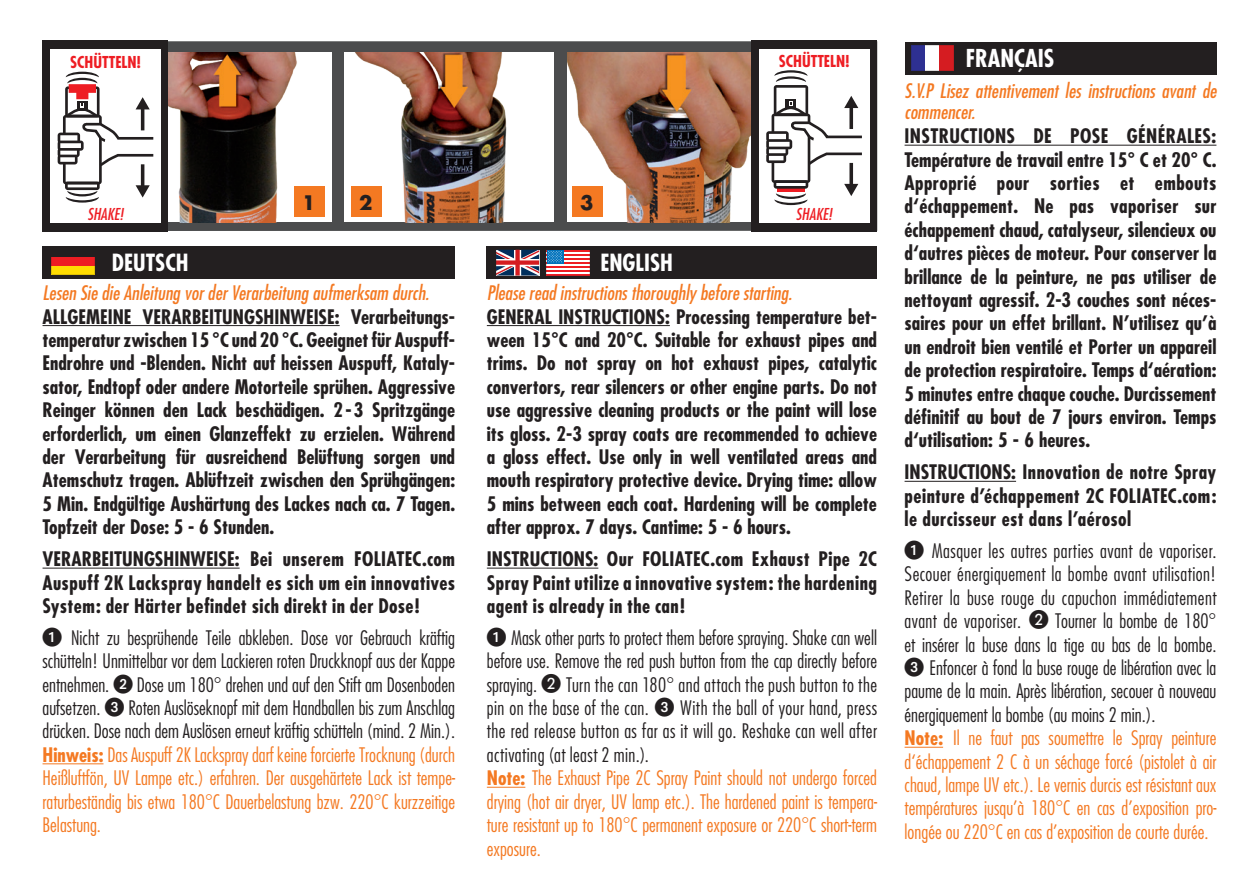
<style>
.page{position:relative;width:1259px;height:893px;background:#fff}
.page>*{position:absolute;margin:0;border:0;box-sizing:border-box;transform-origin:0 0}
.t1{font:700 condensed 24px "Futura";color:#fff}
.t2{font:700 condensed 23.1px "Futura";color:#fff}
.t3{font:700 condensed 19.5px/23.4px "Futura";color:#231f20;text-align:justify}
.t4{font:300 condensed 19.5px/23.4px "Futura";color:#f47922}
.t5{font:300 condensed 19.5px/23.4px "Futura";color:#231f20;text-align:justify}
.t6{font:italic condensed 19.5px/21px "Futura";color:#f47922}
.t7{font:700 19.5px "Futura";color:#231f20}
.t8{font:700 condensed 15.9px "Futura";color:#ee1d23}
.t9{font:italic condensed 15.9px "Futura";color:#ee1d23}
.s1{font-weight:700;color:#f47922}
.s2{color:#f47922}
.s3{color:#231f20}
.s4{font-weight:700}
</style>
<div class="page">
<div style="left:43px;top:41px;width:834px;height:190px;background:#4b4c4d"></div>
<img style="left:168px;top:52px;width:160px;height:170px">
<img style="left:345px;top:52px;width:209px;height:170px">
<img style="left:567px;top:52px;width:184px;height:170px">
<div style="left:294px;top:186px;width:30px;height:31px;background:#f47922"></div>
<div style="left:351px;top:186px;width:30px;height:31px;background:#f47922"></div>
<div style="left:572px;top:186px;width:30px;height:31px;background:#f47922"></div>
<div style="left:43px;top:40px;width:125px;height:192px;background:#231f20"></div>
<div style="left:50px;top:49px;width:111px;height:174px;background:#fff"></div>
<svg style="left:58px;top:72px;width:96px;height:131px"></svg>
<div style="left:751px;top:40px;width:126px;height:191px;background:#231f20"></div>
<div style="left:758px;top:49px;width:111px;height:173px;background:#fff"></div>
<svg style="left:766px;top:70px;width:96px;height:135px"></svg>
<hr style="left:43px;top:325px;width:297px;height:1px;background:#231f20">
<hr style="left:43px;top:568px;width:197px;height:1px;background:#231f20">
<hr style="left:43px;top:763px;width:60px;height:1px;background:#f47922">
<hr style="left:487px;top:325px;width:183px;height:1px;background:#231f20">
<hr style="left:487px;top:568px;width:111px;height:1px;background:#231f20">
<hr style="left:487px;top:787px;width:38px;height:1px;background:#f47922">
<hr style="left:904px;top:145px;width:312px;height:1px;background:#231f20">
<hr style="left:904px;top:481px;width:112px;height:1px;background:#231f20">
<hr style="left:904px;top:747px;width:39px;height:1px;background:#f47922">
<div style="left:43px;top:246px;width:412px;height:32px;background:#231f20"></div>
<div style="left:487px;top:246px;width:390px;height:32px;background:#231f20"></div>
<div style="left:904px;top:42px;width:312px;height:33px;background:#231f20"></div>
<svg style="left:52px;top:257px;width:43px;height:17px"></svg>
<svg style="left:496px;top:250px;width:43px;height:26px"></svg>
<svg style="left:547px;top:250px;width:43px;height:25px"></svg>
<svg style="left:911px;top:45px;width:43px;height:26px"></svg>
<p class="t8" style="left:70px;top:52px;width:72px">SCHÜTTELN!</p>
<p class="t9" style="left:87px;top:204px;width:38px">SHAKE!</p>
<p class="t7" style="left:302px;top:189px;width:15px">1</p>
<p class="t7" style="left:359px;top:189px;width:15px">2</p>
<p class="t7" style="left:580px;top:189px;width:15px">3</p>
<p class="t2" style="left:112px;top:248px;width:78px">DEUTSCH</p>
<p class="t2" style="left:600px;top:248px;width:74px">ENGLISH</p>
<p class="t8" style="left:779px;top:51px;width:72px">SCHÜTTELN!</p>
<p class="t9" style="left:796px;top:204px;width:38px">SHAKE!</p>
<p class="t6" style="left:43px;top:281px;width:388px">Lesen Sie die Anleitung vor der Verarbeitung aufmerksam durch.</p>
<p class="t3" style="left:43px;top:305px;width:414px">ALLGEMEINE VERARBEITUNGSHINWEISE: Verarbeitungs&shy;temperatur zwischen 15 °C und 20 °C. Geeignet für Auspuff-Endrohre und -Blenden. Nicht auf heissen Auspuff, Kataly&shy;sator, Endtopf oder andere Motorteile sprühen. Aggressive Reinger können den Lack beschädigen. 2 - 3 Spritzgänge erforderlich, um einen Glanzeffekt zu erzielen. Während der Verarbeitung für ausreichend Belüftung sorgen und Atemschutz tragen. Ablüftzeit zwischen den Sprühgängen:<br>5 Min. Endgültige Aushärtung des Lackes nach ca. 7 Tagen.<br>Topfzeit der Dose: 5 - 6 Stunden.</p>
<p class="t3" style="left:43px;top:547px;width:414px">VERARBEITUNGSHINWEISE: Bei unserem FOLIATEC.com Auspuff 2K Lackspray handelt es sich um ein innovatives System: der Härter befindet sich direkt in der Dose!</p>
<p class="t5" style="left:43px;top:626px;width:414px"><sup>1</sup> Nicht zu besprühende Teile abkleben. Dose vor Gebrauch kräftig schütteln! Unmittelbar vor dem Lackieren roten Druckknopf aus der Kappe entnehmen. <sup>2</sup> Dose um 180° drehen und auf den Stift am Dosenboden aufsetzen. <sup>3</sup> Roten Auslöseknopf mit dem Handballen bis zum Anschlag drücken. Dose nach dem Auslösen erneut kräftig schütteln (mind. 2 Min.).<br><span class="s1">Hinweis:</span> <span class="s2">Das Auspuff 2K Lackspray darf keine forcierte Trocknung (durch Heißluftfön, UV Lampe etc.) erfahren. Der ausgehärtete Lack ist tempe&shy;raturbeständig bis etwa 180°C Dauerbelastung bzw. 220°C kurzzeitige Belastung.</span></p>
<p class="t6" style="left:487px;top:281px;width:307px">Please read instructions thoroughly before starting.</p>
<p class="t3" style="left:487px;top:305px;width:392px">GENERAL INSTRUCTIONS: Processing temperature bet&shy;ween 15°C and 20°C. Suitable for exhaust pipes and trims. Do not spray on hot exhaust pipes, catalytic convertors, rear silencers or other engine parts. Do not use aggressive cleaning products or the paint will lose its gloss. 2-3 spray coats are recommended to achieve a gloss effect. Use only in well ventilated areas and mouth respiratory protective device. Drying time: allow 5 mins between each coat. Hardening will be complete after approx. 7 days. Cantime: 5 - 6 hours.</p>
<p class="t3" style="left:487px;top:547px;width:392px">INSTRUCTIONS: Our FOLIATEC.com Exhaust Pipe 2C Spray Paint utilize a innovative system: the hardening agent is already in the can!</p>
<p class="t5" style="left:487px;top:626px;width:392px"><sup>1</sup> Mask other parts to protect them before spraying. Shake can well before use. Remove the red push button from the cap directly before spraying.</p>
<p class="t4" style="left:487px;top:672px;width:392px;text-indent:79px"><span class="s3">Turn the can 180° and attach the push button to the pin on the base of the can.</span> <sup>3</sup> <span class="s3">With the ball of your hand, press the red release button as far as it will go. Reshake can well after activating (at least 2 min.).<br></span><span class="s4">Note:</span> The Exhaust Pipe 2C Spray Paint should not undergo forced drying (hot air dryer, UV lamp etc.). The hardened paint is tempera&shy;ture resistant up to 180°C permanent exposure or 220°C short-term exposure.</p>
<p class="t1" style="left:965px;top:43px;width:90px">FRANÇAIS</p>
<p class="t6" style="left:904px;top:80px;width:313px">S.V.P Lisez attentivement les instructions avant de commencer.</p>
<p class="t3" style="left:904px;top:124px;width:313px">INSTRUCTIONS DE POSE GÉNÉRALES:<br>Température de travail entre 15° C et 20° C.<br>Approprié pour sorties et embouts d‘échappement. Ne pas vaporiser sur échappement chaud, catalyseur, silencieux ou d‘autres pièces de moteur. Pour conserver la brillance de la peinture, ne pas utiliser de nettoyant agressif. 2-3 couches sont néces&shy;saires pour un effet brillant. N’utilisez qu’à un endroit bien ventilé et Porter un appareil de protection respiratoire. Temps d‘aération:<br>5 minutes entre chaque couche. Durcissement définitif au bout de 7 jours environ. Temps d‘utilisation: 5 - 6 heures.</p>
<p class="t3" style="left:904px;top:461px;width:313px">INSTRUCTIONS: Innovation de notre Spray peinture d’échappement 2C FOLIATEC.com: le durcisseur est dans l’aérosol</p>
<p class="t5" style="left:904px;top:539px;width:313px"><sup>1</sup> Masquer les autres parties avant de vaporiser.<br>Secouer énergiquement la bombe avant utilisation!<br>Retirer la buse rouge du capuchon immédiatement avant de vaporiser.</p>
<p class="t4" style="left:904px;top:609px;width:313px;text-indent:151px"><span class="s3">Tourner la bombe de 180° et insérer la buse dans la tige au bas de la bombe.<br></span><sup>3</sup> <span class="s3">Enfoncer à fond la buse rouge de libération avec la paume de la main. Après libération, secouer à nouveau énergiquement la bombe (au moins 2 min.).<br></span><span class="s4">Note:</span> Il ne faut pas soumettre le Spray peinture d‘échappement 2 C à un séchage forcé (pistolet à air chaud, lampe UV etc.). Le vernis durcis est résistant aux températures jusqu’à 180°C en cas d’exposition pro&shy;longée ou 220°C en cas d’exposition de courte durée.</p>
</div>
